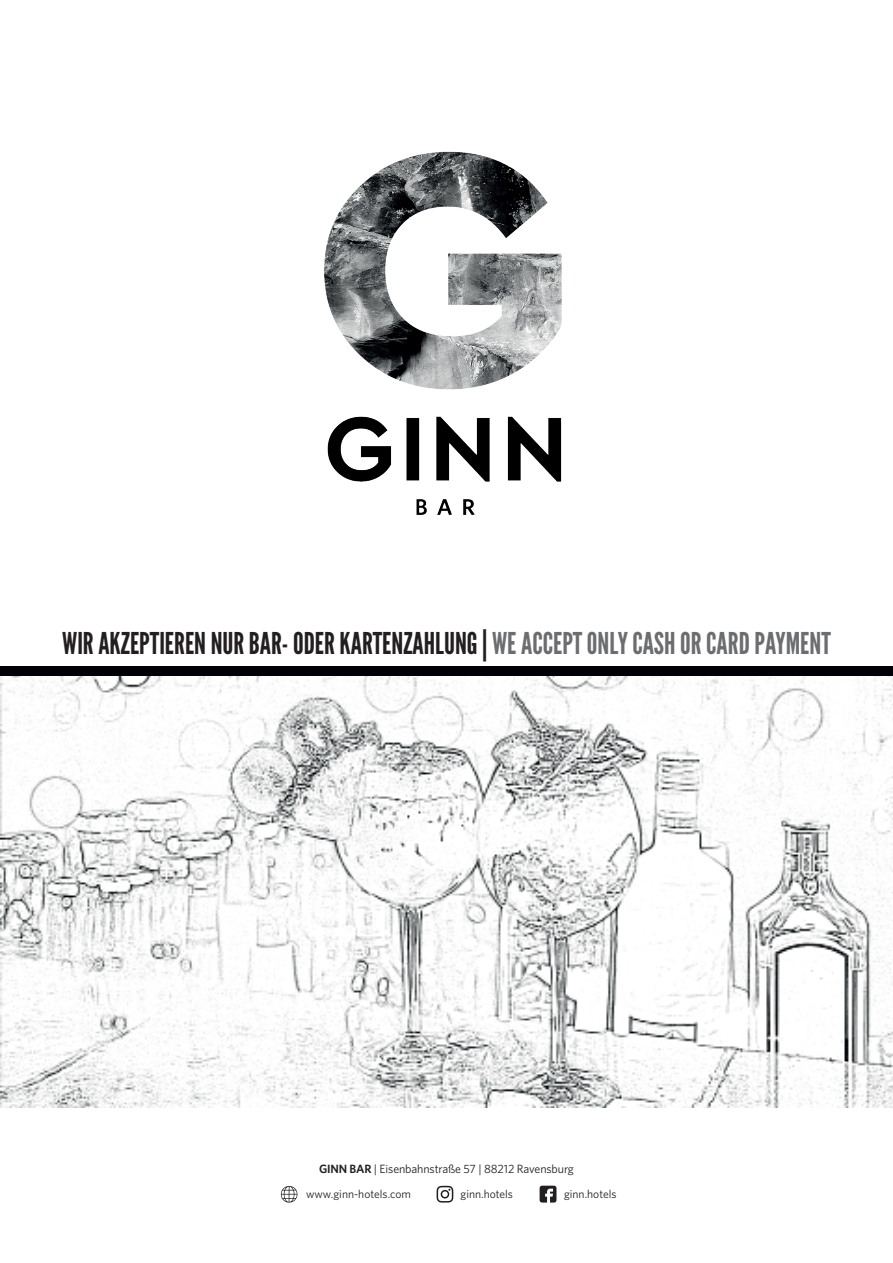
<style>
.page{position:relative;width:893px;height:1263px;background:#fff}
.page>*{position:absolute;margin:0;border:0;box-sizing:border-box;transform-origin:0 0}
.t1{font:30px "League Gothic";color:#231f20}
.t2{font:12px "Whitney";letter-spacing:-.01em;color:#231f20}
.t3{font:11.55px "Whitney";color:#231f20}
.s1{color:#6c6d70}
.s2{font-weight:600}
</style>
<div class="page">
<svg style="left:281px;top:1186px;width:16px;height:17px"></svg>
<svg style="left:540px;top:1186px;width:16px;height:16px"></svg>
<svg style="left:437px;top:1186px;width:16px;height:16px"></svg>
<img style="left:0;top:675px;width:893px;height:432px">
<div style="left:0;top:666px;width:893px;height:9px;background:#000006"></div>
<img style="left:324px;top:151px;width:238px;height:364px">
<p class="t1" style="left:62px;top:625px;width:770px">WIR AKZEPTIEREN NUR BAR- ODER KARTENZAHLUNG | <span class="s1">WE ACCEPT ONLY CASH OR CARD PAYMENT</span></p>
<p class="t2" style="left:319px;top:1160px;width:256px"><span class="s2">GINN BAR</span> | Eisenbahnstraße 57 | 88212 Ravensburg</p>
<p class="t3" style="left:306px;top:1186px;width:106px">www.ginn-hotels.com</p>
<p class="t3" style="left:460px;top:1186px;width:54px">ginn.hotels</p>
<p class="t3" style="left:564px;top:1187px;width:54px">ginn.hotels</p>
</div>
